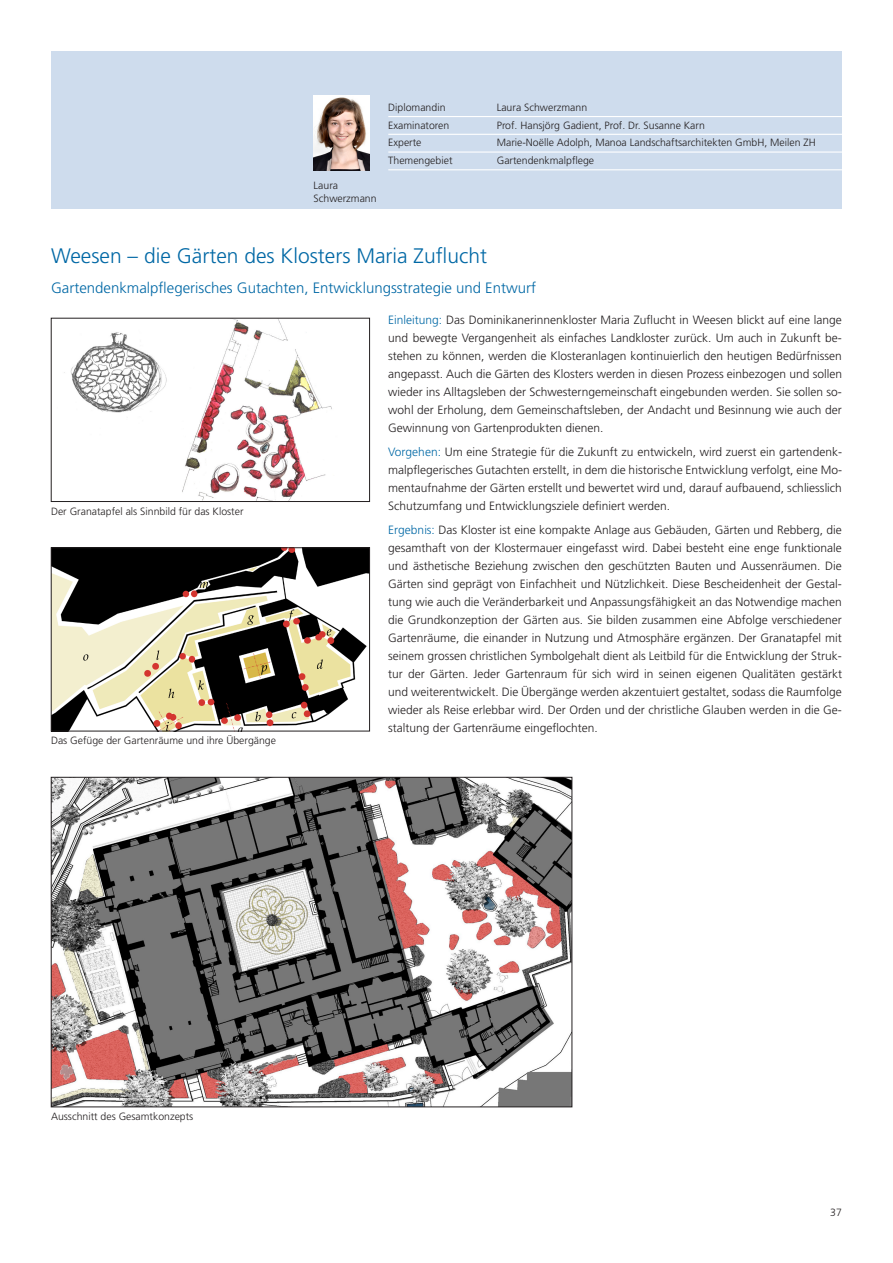
<style>
.page{position:relative;width:893px;height:1263px;background:#fff}
.page>*{position:absolute;margin:0;border:0;box-sizing:border-box;transform-origin:0 0}
.t1{font:300 21px "Frutiger LT Pro";color:#0068a5}
.t2{font:300 15px "Frutiger LT Pro";color:#0068a5}
.t3{font:300 12px/18px "Frutiger LT Pro";color:#231f20;text-align:justify}
.t4{font:300 10.5px/13.5px "Frutiger LT Pro";color:#231f20}
.s1{color:#0068a5}
</style>
<div class="page">
<div style="left:51px;top:51px;width:791px;height:157px;background:#cedced"></div>
<img style="left:64px;top:320px;width:268px;height:180px">
<div style="left:51px;top:318px;width:319px;height:184px;border:1px solid #231f20"></div>
<img style="left:53px;top:549px;width:315px;height:180px">
<div style="left:51px;top:547px;width:319px;height:184px;border:1px solid #231f20"></div>
<img style="left:53px;top:779px;width:517px;height:326px">
<hr style="left:388px;top:116px;width:454px;height:1px;background:#fff">
<hr style="left:388px;top:134px;width:454px;height:1px;background:#fff">
<hr style="left:388px;top:151px;width:454px;height:2px;background:#fff">
<hr style="left:388px;top:169px;width:454px;height:1px;background:#fff">
<img style="left:314px;top:95px;width:56px;height:75px">
<p class="t4" style="left:314px;top:178px;width:64px">Laura<br>Schwerzmann</p>
<p class="t4" style="left:388px;top:101px;width:59px">Diplomandin</p>
<p class="t4" style="left:497px;top:101px;width:92px">Laura Schwerzmann</p>
<p class="t4" style="left:388px;top:118px;width:63px">Examinatoren</p>
<p class="t4" style="left:497px;top:118px;width:210px">Prof. Hansjörg Gadient, Prof. Dr. Susanne Karn</p>
<p class="t4" style="left:388px;top:136px;width:35px">Experte</p>
<p class="t4" style="left:497px;top:136px;width:320px">Marie-Noëlle Adolph, Manoa Landschaftsarchitekten GmbH, Meilen ZH</p>
<p class="t4" style="left:388px;top:154px;width:66px">Themengebiet</p>
<p class="t4" style="left:497px;top:154px;width:99px">Gartendenkmalpflege</p>
<h1 class="t1" style="left:51px;top:243px;width:438px">Weesen – die Gärten des Klosters Maria Zuflucht</h1>
<p class="t2" style="left:51px;top:279px;width:487px">Gartendenkmalpflegerisches Gutachten, Entwicklungsstrategie und Entwurf</p>
<p class="t4" style="left:51px;top:504px;width:194px">Der Granatapfel als Sinnbild für das Kloster</p>
<p class="t4" style="left:51px;top:734px;width:227px">Das Gefüge der Gartenräume und ihre Übergänge</p>
<p class="t3" style="left:388px;top:311px;width:455px"><span class="s1">Einleitung:</span> Das Dominikanerinnenkloster Maria Zuflucht in Weesen blickt auf eine lange und bewegte Vergangenheit als einfaches Landkloster zurück. Um auch in Zukunft be&shy;stehen zu können, werden die Klosteranlagen kontinuierlich den heutigen Bedürfnissen angepasst. Auch die Gärten des Klosters werden in diesen Prozess einbezogen und sollen wieder ins Alltagsleben der Schwesterngemeinschaft eingebunden werden. Sie sollen so&shy;wohl der Erholung, dem Gemeinschaftsleben, der Andacht und Besinnung wie auch der Gewinnung von Gartenprodukten dienen.</p>
<p class="t3" style="left:388px;top:443px;width:455px"><span class="s1">Vorgehen:</span> Um eine Strategie für die Zukunft zu entwickeln, wird zuerst ein gartendenk&shy;malpflegerisches Gutachten erstellt, in dem die historische Entwicklung verfolgt, eine Mo&shy;mentaufnahme der Gärten erstellt und bewertet wird und, darauf aufbauend, schliesslich Schutzumfang und Entwicklungsziele definiert werden.</p>
<p class="t3" style="left:388px;top:521px;width:455px"><span class="s1">Ergebnis:</span> Das Kloster ist eine kompakte Anlage aus Gebäuden, Gärten und Rebberg, die gesamthaft von der Klostermauer eingefasst wird. Dabei besteht eine enge funktionale und ästhetische Beziehung zwischen den geschützten Bauten und Aussenräumen. Die Gärten sind geprägt von Einfachheit und Nützlichkeit. Diese Bescheidenheit der Gestal&shy;tung wie auch die Veränderbarkeit und Anpassungsfähigkeit an das Notwendige machen die Grundkonzeption der Gärten aus. Sie bilden zusammen eine Abfolge verschiedener Gartenräume, die einander in Nutzung und Atmosphäre ergänzen. Der Granatapfel mit seinem grossen christlichen Symbolgehalt dient als Leitbild für die Entwicklung der Struk&shy;tur der Gärten. Jeder Gartenraum für sich wird in seinen eigenen Qualitäten gestärkt und weiterentwickelt. Die Übergänge werden akzentuiert gestaltet, sodass die Raumfolge wieder als Reise erlebbar wird. Der Orden und der christliche Glauben werden in die Ge&shy;staltung der Gartenräume eingeflochten.</p>
<p class="t4" style="left:51px;top:1110px;width:144px">Ausschnitt des Gesamtkonzepts</p>
<p class="t4" style="left:830px;top:1206px;width:13px">37</p>
</div>
